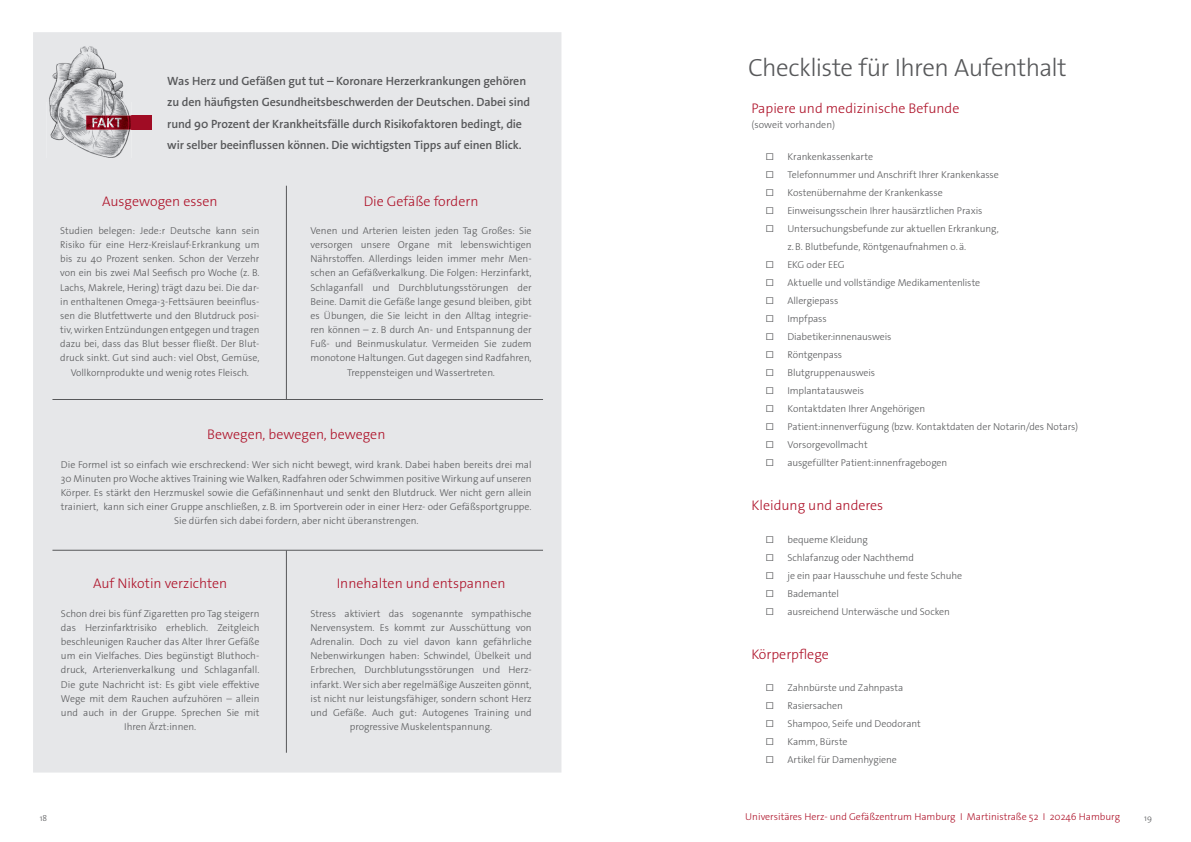
<style>
.page{position:relative;width:1191px;height:842px;background:#fff}
.page>*{position:absolute;margin:0;border:0;box-sizing:border-box;transform-origin:0 0}
.t1{font:300 25px "The Sans Os F";letter-spacing:-.025em;color:#57585a}
.t2{font:300 14px "The Sans Os F";color:#ae1229}
.t3{font:600 12px/21.3px "The Sans Os F";letter-spacing:-.01em;color:#57585a}
.t4{font:300 10px/14.2px "The Sans Os F";color:#57585a;text-align:center}
.t5{font:300 10px "The Sans Os F";color:#ae1229}
.t6{font:300 8.5px "The Sans Os F";color:#57585a}
</style>
<div class="page">
<div style="left:33px;top:32px;width:528px;height:740px;background:#e6e7e9"></div>
<hr style="left:286px;top:186px;width:1px;height:214px;background:#57585a">
<hr style="left:286px;top:550px;width:1px;height:203px;background:#57585a">
<hr style="left:52px;top:399px;width:491px;height:1px;background:#57585a">
<hr style="left:52px;top:550px;width:491px;height:1px;background:#57585a">
<div style="left:131px;top:115px;width:21px;height:15px;background:#a00c24"></div>
<img style="left:47px;top:45px;width:84px;height:113px">
<img style="left:86px;top:115px;width:45px;height:15px">
<img style="left:92px;top:118px;width:30px;height:9px">
<p class="t3" style="left:167px;top:70px;width:364px">Was Herz und Gefäßen gut tut – Koronare Herzerkrankungen gehören zu den häufigsten Gesundheits beschwerden der Deutschen. Dabei sind rund 90 Prozent der Krankheitsfälle durch Risikofaktoren bedingt, die wir selber beeinflussen können. Die wichtigsten Tipps auf einen Blick.</p>
<h2 class="t2" style="left:102px;top:192px;width:117px">Ausgewogen essen</h2>
<p class="t4" style="left:60px;top:223px;width:201px">Studien belegen: Jede:r Deutsche kann sein Risiko für eine Herz-Kreislauf-Erkrankung um bis zu 40 Prozent senken. Schon der Verzehr von ein bis zwei Mal Seefisch pro Woche (z. B.<br>Lachs, Makrele, Hering) trägt dazu bei. Die dar&shy;in enthaltenen Omega-3-Fettsäuren beeinflus&shy;sen die Blutfettwerte und den Blutdruck posi&shy;tiv, wirken Entzündungen entgegen und tragen dazu bei, dass das Blut besser fließt. Der Blut&shy;druck sinkt. Gut sind auch: viel Obst, Gemüse, Vollkornprodukte und wenig rotes Fleisch.</p>
<h2 class="t2" style="left:364px;top:192px;width:116px">Die Gefäße fordern</h2>
<p class="t4" style="left:310px;top:223px;width:223px">Venen und Arterien leisten jeden Tag Großes: Sie versorgen unsere Organe mit lebenswichtigen Nährstoffen. Allerdings leiden immer mehr Men&shy;schen an Gefäßverkalkung. Die Folgen: Herzinfarkt, Schlag anfall und Durchblutungsstörungen der Beine. Damit die Gefäße lange gesund bleiben, gibt es Übungen, die Sie leicht in den Alltag integrie&shy;ren können – z. B durch An- und Entspannung der Fuß- und Beinmuskulatur. Vermeiden Sie zudem mono tone Haltungen. Gut dagegen sind Radfahren, Treppensteigen und Wassertreten.</p>
<h2 class="t2" style="left:207px;top:426px;width:180px">Bewegen, bewegen, bewegen</h2>
<p class="t4" style="left:61px;top:457px;width:472px">Die Formel ist so einfach wie erschreckend: Wer sich nicht bewegt, wird krank. Dabei haben bereits drei mal 30 Minuten pro Woche aktives Training wie Walken, Radfahren oder Schwimmen positive Wirkung auf unseren Körper. Es stärkt den Herzmuskel sowie die Gefäßinnenhaut und senkt den Blutdruck. Wer nicht gern allein trainiert, kann sich einer Gruppe anschließen, z. B. im Sportverein oder in einer Herz- oder Gefäßsportgruppe.<br>Sie dürfen sich dabei fordern, aber nicht überanstrengen.</p>
<h2 class="t2" style="left:93px;top:574px;width:136px">Auf Nikotin verzichten</h2>
<p class="t4" style="left:61px;top:606px;width:200px">Schon drei bis fünf Zigaretten pro Tag steigern das Herzinfarktrisiko erheblich. Zeitgleich beschleunigen Raucher das Alter Ihrer Gefäße um ein Vielfaches. Dies begünstigt Bluthoch&shy;druck, Arterienverkalkung und Schlaganfall.<br>Die gute Nachricht ist: Es gibt viele effektive Wege mit dem Rauchen aufzuhören – allein und auch in der Gruppe. Sprechen Sie mit Ihren Ärzt:innen.</p>
<h2 class="t2" style="left:337px;top:574px;width:170px">Innehalten und entspannen</h2>
<p class="t4" style="left:310px;top:606px;width:223px">Stress aktiviert das sogenannte sympathische Nervensystem. Es kommt zur Ausschüttung von Adrenalin. Doch zu viel davon kann gefährliche Nebenwirkungen haben: Schwindel, Übelkeit und Erbrechen, Durchblutungsstörungen Und Herz&shy;infarkt. Wer sich aber regelmäßige Auszeiten gönnt, ist nicht nur leistungsfähiger, sondern schont Herz und Gefäße. Auch gut: Autogenes Training und progressive Muskelentspannung.</p>
<p class="t6" style="left:40px;top:812px;width:9px">18</p>
<h1 class="t1" style="left:748px;top:52px;width:320px">Checkliste für Ihren Aufenthalt</h1>
<h2 class="t2" style="left:751px;top:100px;width:209px">Papiere und medizinische Befunde</h2>
<p class="t4" style="left:751px;top:117px;width:85px">(soweit vorhanden)</p>
<p class="t4" style="left:765px;top:149px;width:109px">□ Krankenkassenkarte</p>
<p class="t4" style="left:765px;top:167px;width:235px">□ Telefonnummer und Anschrift Ihrer Krankenkasse</p>
<p class="t4" style="left:765px;top:185px;width:179px">□ Kostenübernahme der Krankenkasse</p>
<p class="t4" style="left:765px;top:203px;width:218px">□ Einweisungsschein Ihrer hausärztlichen Praxis</p>
<p class="t4" style="left:787px;top:219px;width:213px;line-height:18px;text-align:left;text-indent:-22px">□ Untersuchungsbefunde zur aktuellen Erkrankung, z. B. Blutbefunde, Röntgenaufnahmen o. ä.</p>
<p class="t4" style="left:765px;top:257px;width:81px">□ EKG oder EEG</p>
<p class="t4" style="left:765px;top:275px;width:216px">□ Aktuelle und vollständige Medikamentenliste</p>
<p class="t4" style="left:765px;top:293px;width:74px">□ Allergiepass</p>
<p class="t4" style="left:765px;top:311px;width:62px">□ Impfpass</p>
<p class="t4" style="left:765px;top:329px;width:127px">□ Diabetiker:innenausweis</p>
<p class="t4" style="left:765px;top:347px;width:78px">□ Röntgenpass</p>
<p class="t4" style="left:765px;top:365px;width:111px">□ Blutgruppenausweis</p>
<p class="t4" style="left:765px;top:383px;width:100px">□ Implantatausweis</p>
<p class="t4" style="left:765px;top:401px;width:161px">□ Kontaktdaten Ihrer Angehörigen</p>
<p class="t4" style="left:765px;top:419px;width:314px">□ Patient:innenverfügung (bzw. Kontaktdaten der Notarin/des Notars)</p>
<p class="t4" style="left:765px;top:437px;width:104px">□ Vorsorgevollmacht</p>
<p class="t4" style="left:765px;top:455px;width:183px">□ ausgefüllter Patient:innenfragebogen</p>
<h2 class="t2" style="left:751px;top:497px;width:133px">Kleidung und anderes</h2>
<p class="t4" style="left:765px;top:532px;width:104px">□ bequeme Kleidung</p>
<p class="t4" style="left:765px;top:550px;width:150px">□ Schlafanzug oder Nachthemd</p>
<p class="t4" style="left:765px;top:568px;width:198px">□ je ein paar Hausschuhe und feste Schuhe</p>
<p class="t4" style="left:765px;top:586px;width:75px">□ Bademantel</p>
<p class="t4" style="left:765px;top:604px;width:186px">□ ausreichend Unterwäsche und Socken</p>
<h2 class="t2" style="left:751px;top:645px;width:79px">Körperpflege</h2>
<p class="t4" style="left:765px;top:681px;width:139px">□ Zahnbürste und Zahnpasta</p>
<p class="t4" style="left:765px;top:699px;width:79px">□ Rasiersachen</p>
<p class="t4" style="left:765px;top:717px;width:157px">□ Shampoo, Seife und Deodorant</p>
<p class="t4" style="left:765px;top:735px;width:83px">□ Kamm, Bürste</p>
<p class="t4" style="left:765px;top:753px;width:133px">□ Artikel für Damenhygiene</p>
<p class="t5" style="left:745px;top:810px;width:376px">Universitäres Herz- und Gefäßzentrum Hamburg I Martinistraße 52 I 20246 Hamburg</p>
<p class="t6" style="left:1144px;top:812px;width:9px">19</p>
</div>
